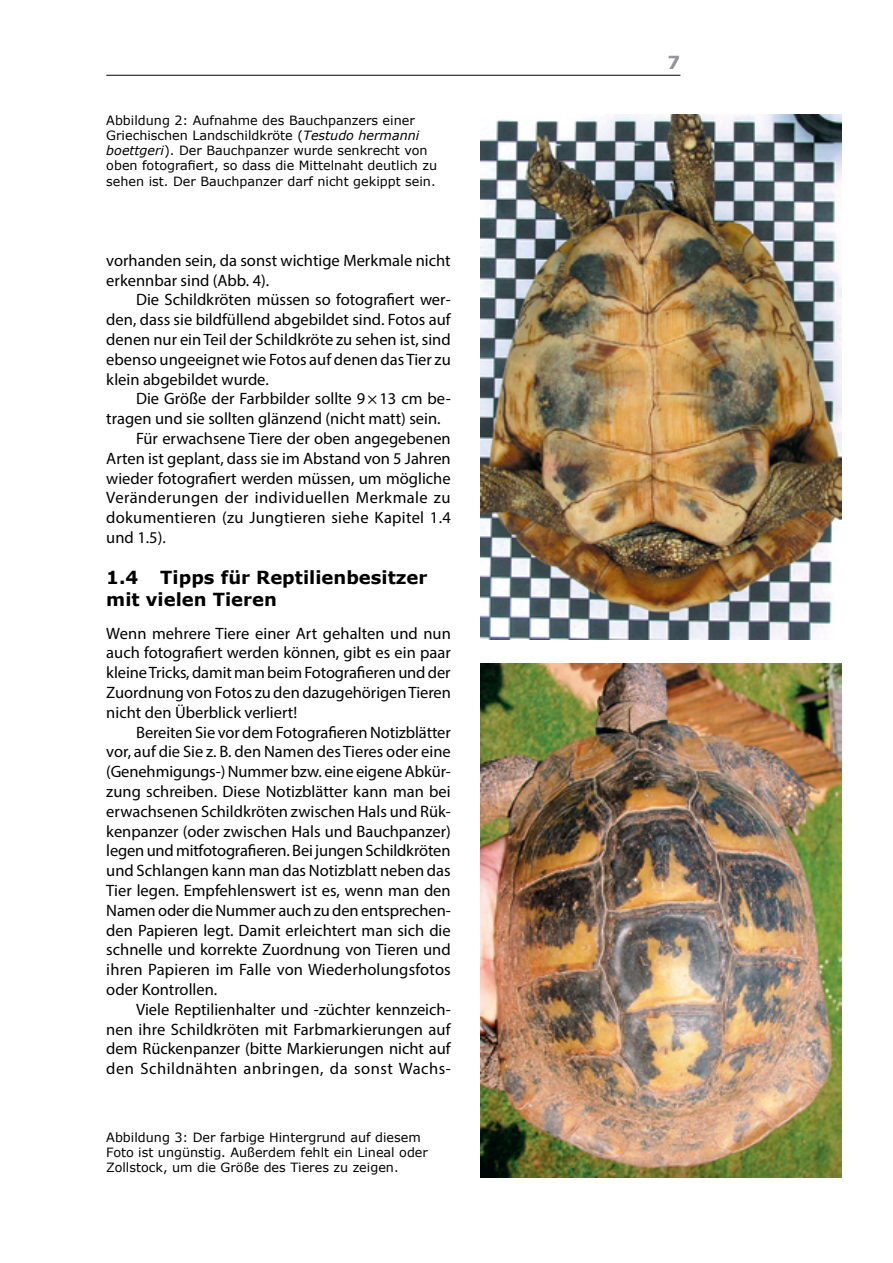
<style>
.page{position:relative;width:893px;height:1263px;background:#fff}
.page>*{position:absolute;margin:0;border:0;box-sizing:border-box;transform-origin:0 0}
.Titel_2{font:700 18px/21.6px "Verdana";color:#000}
.t1{font:700 18px "Verdana";color:#939598}
.t2{font:16.5px/19.8px "Myriad Pro";color:#000;text-align:justify}
.Bildlegende{font:12.75px/15.3px "Verdana";color:#000}
.s1{font-style:italic}
</style>
<div class="page">
<hr style="left:106px;top:75px;width:574px;height:1px;background:#000">
<img style="left:480px;top:115px;width:362px;height:524px">
<img style="left:480px;top:663px;width:362px;height:515px">
<p class="Bildlegende" style="left:106px;top:112px;width:332px">Abbildung 2: Aufnahme des Bauchpanzers einer Griechischen Landschildkröte (<span class="s1">Testudo hermanni boettgeri</span>). Der Bauchpanzer wurde senkrecht von oben fotografiert, so dass die Mittelnaht deutlich zu sehen ist. Der Bauchpanzer darf nicht gekippt sein.</p>
<p class="t2" style="left:106px;top:250px;width:346px">vorhanden sein, da sonst wichtige Merkmale nicht erkennbar sind (Abb. 4).</p>
<p class="t2" style="left:106px;top:290px;width:346px;text-indent:30px">Die Schildkröten müssen so fotografiert wer&shy;den, dass sie bildfüllend abgebildet sind. Fotos auf denen nur ein Teil der Schildkröte zu sehen ist, sind ebenso ungeeignet wie Fotos auf denen das Tier zu klein abgebildet wurde.</p>
<p class="t2" style="left:106px;top:389px;width:346px;text-indent:30px">Die Größe der Farbbilder sollte 9×13 cm be&shy;tragen und sie sollten glänzend (nicht matt) sein.</p>
<p class="t2" style="left:106px;top:428px;width:346px;text-indent:30px">Für erwachsene Tiere der oben angegebenen Arten ist geplant, dass sie im Abstand von 5 Jahren wieder fotografiert werden müssen, um mögliche Veränderungen der individuellen Merkmale zu dokumentieren (zu Jungtieren siehe Kapitel 1.4 und 1.5).</p>
<p class="Titel_2" style="left:106px;top:567px;width:323px">1.4 Tipps für Reptilienbesitzer mit vielen Tieren</p>
<p class="t2" style="left:106px;top:623px;width:346px">Wenn mehrere Tiere einer Art gehalten und nun auch fotografiert werden können, gibt es ein paar kleine Tricks, damit man beim Fotografieren und der Zuordnung von Fotos zu den dazugehörigen Tieren nicht den Überblick verliert!</p>
<p class="t2" style="left:106px;top:722px;width:346px;text-indent:30px">Bereiten Sie vor dem Fotografieren Notizblätter vor, auf die Sie z. B. den Namen des Tieres oder eine (Genehmigungs-) Nummer bzw. eine eigene Abkür&shy;zung schreiben. Diese Notizblätter kann man bei erwachsenen Schildkröten zwischen Hals und Rüc&shy;kenpanzer (oder zwischen Hals und Bauchpanzer) legen und mitfotografieren. Bei jungen Schildkröten und Schlangen kann man das Notizblatt neben das Tier legen. Empfehlenswert ist es, wenn man den Namen oder die Nummer auch zu den entsprechen&shy;den Papieren legt. Damit erleichtert man sich die schnelle und korrekte Zuordnung von Tieren und ihren Papieren im Falle von Wiederholungsfotos oder Kontrollen.</p>
<p class="t2" style="left:106px;top:999px;width:346px;text-indent:30px">Viele Reptilienhalter und -züchter kennzeich&shy;nen ihre Schildkröten mit Farbmarkierungen auf dem Rückenpanzer (bitte Markierungen nicht auf den Schildnähten anbringen, da sonst Wachs-</p>
<p class="Bildlegende" style="left:106px;top:1129px;width:323px">Abbildung 3: Der farbige Hintergrund auf diesem<br>Foto ist ungünstig. Außerdem fehlt ein Lineal oder<br>Zollstock, um die Größe des Tieres zu zeigen.</p>
<p class="t1" style="left:668px;top:49px;width:14px">7</p>
</div>
